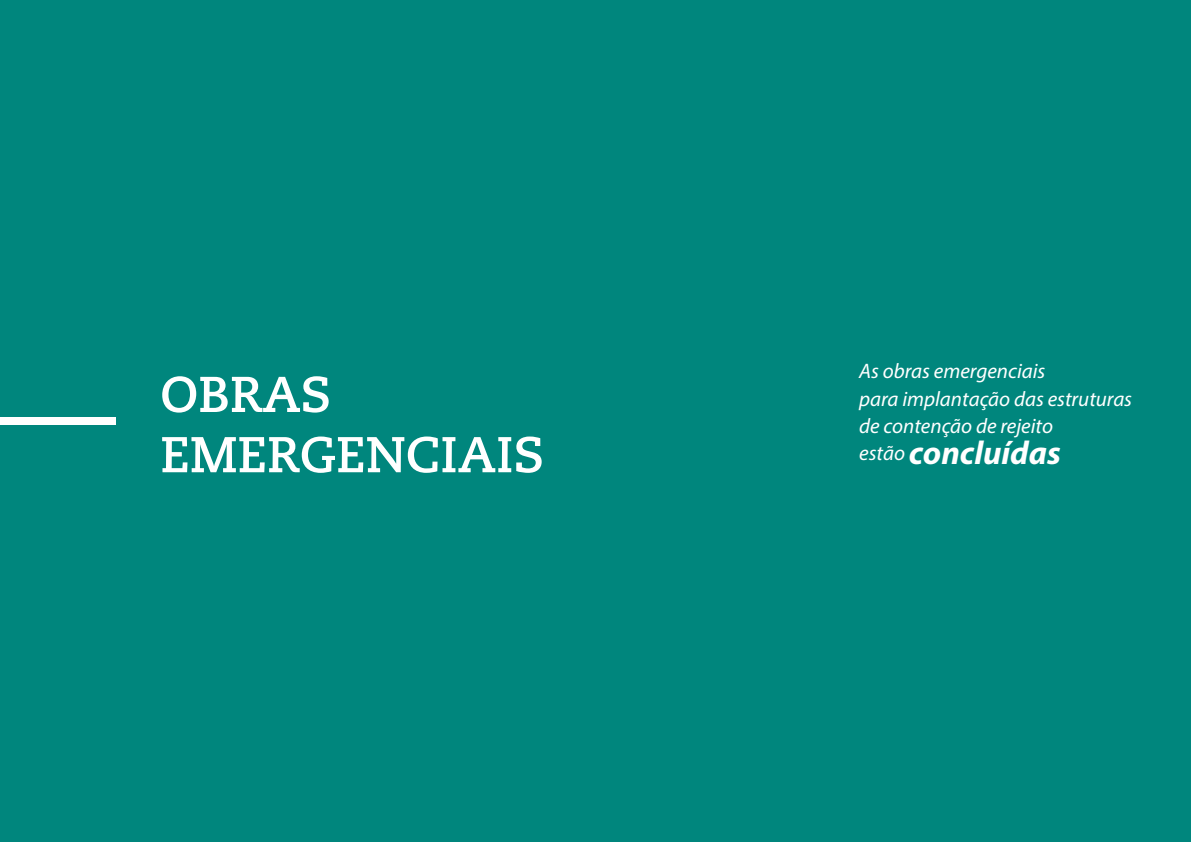
<style>
.page{position:relative;width:1191px;height:842px;background:#00867d}
.page>*{position:absolute;margin:0;border:0;box-sizing:border-box;transform-origin:0 0}
.t1{font:700 50.2px/60.2px "Caecilia LT Std";color:#fff}
.t2{font:italic 700 33px "Myriad Pro";color:#fff}
.t3{font:italic 21px/27.4px "Myriad Pro";color:#fff}
.s1{font-weight:400;font-size:21px}
</style>
<div class="page">
<div style="left:0;top:417px;width:116px;height:8px;background:#fff"></div>
<h1 class="t1" style="left:160px;top:365px;width:385px">OBRAS<br>EMERGENCIAIS</h1>
<p class="t3" style="left:859px;top:357px;width:274px">As obras emergenciais<br>para implantação das estruturas de contenção de rejeito</p>
<h2 class="t2" style="left:859px;top:432px;width:203px"><span class="s1">estão</span> concluídas</h2>
</div>
